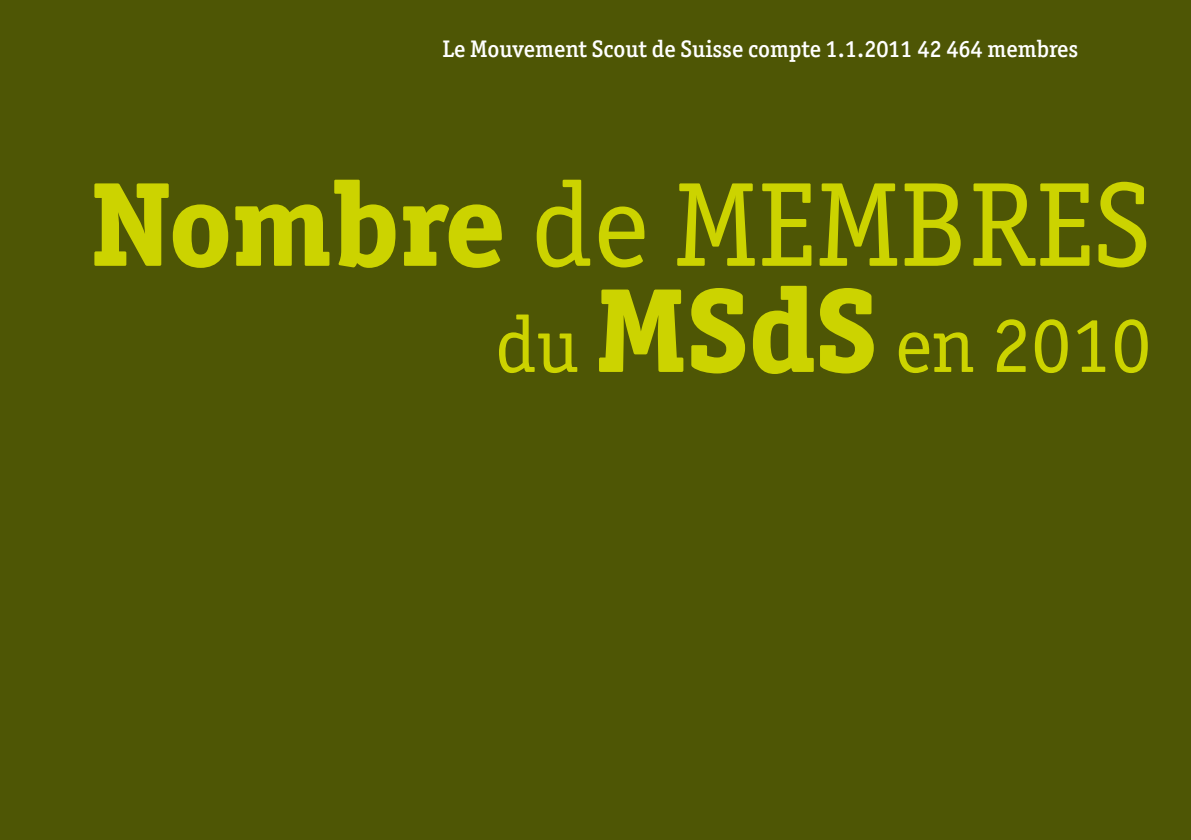
<style>
.page{position:relative;width:1191px;height:840px;background:#fff}
.page>*{position:absolute;margin:0;border:0;box-sizing:border-box;transform-origin:0 0}
.t1{font:120px "Officina Serif ITC Pro";color:#ccd300}
.t2{font:80px "Officina Serif ITC Pro";color:#ccd300}
.t3{font:500 24px "Officina Serif ITC Pro";color:#fff}
.s1{font-weight:800}
.s2{font-weight:800;font-size:120px}
</style>
<div class="page">
<div style="left:0;top:0;width:1191px;height:839px;background:#4e5605"></div>
<p class="t3" style="left:442px;top:34px;width:637px">Le Mouvement Scout de Suisse compte 1.1.2011 42 464 membres</p>
<h1 class="t1" style="left:91px;top:155px;width:1050px"><span class="s1">Nombre</span> DE MEMB RES</h1>
<h2 class="t2" style="left:495px;top:298px;width:658px">DU <span class="s2">MSdS</span> EN 2010</h2>
</div>
